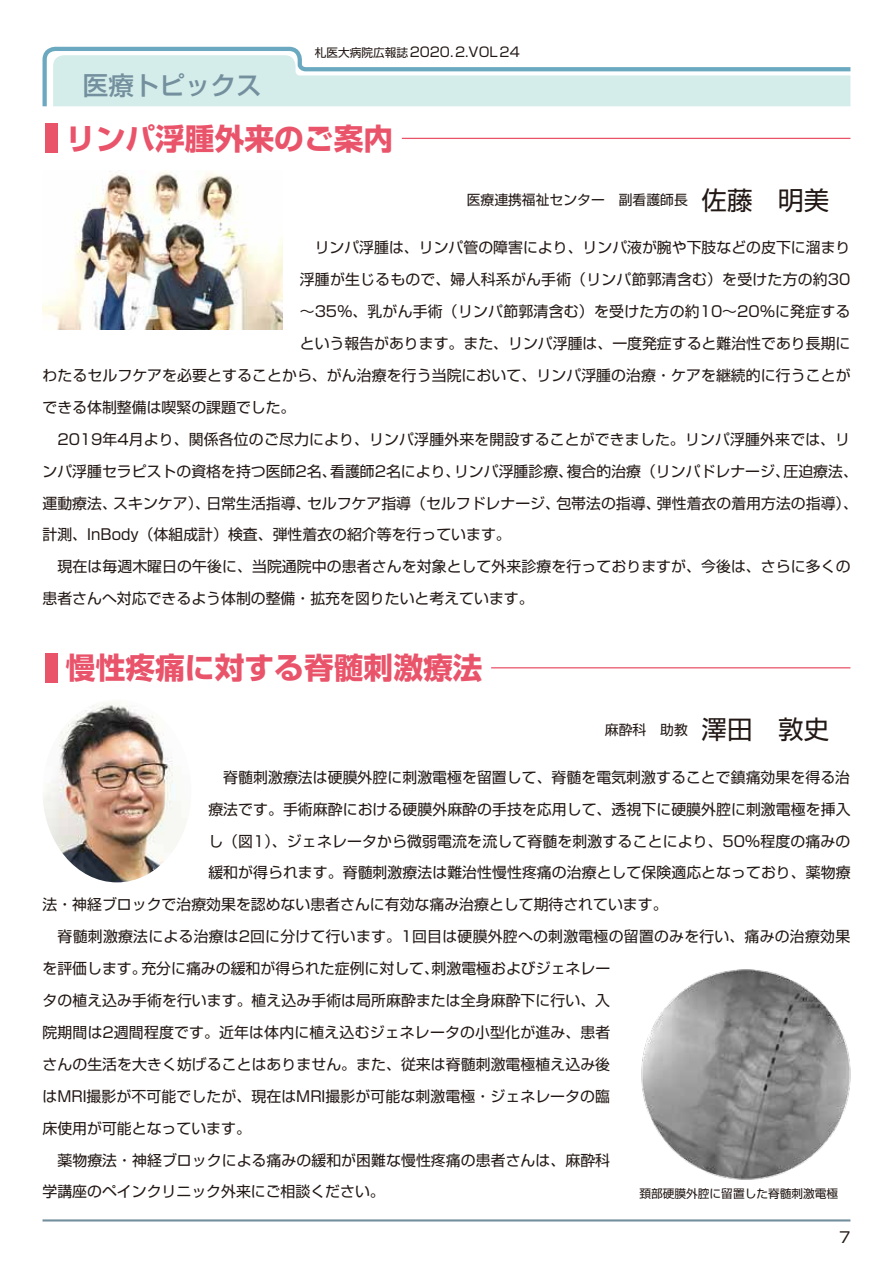
<style>
.page{position:relative;width:893px;height:1263px;background:#fff}
.page>*{position:absolute;margin:0;border:0;box-sizing:border-box;transform-origin:0 0}
.t1{font:700 29.7px "Shin Go Pro";color:#e9546b}
.t2{font:500 25.5px "Shin Go Pro";color:#748f9d}
.t3{font:14.85px "Shin Go Pro";letter-spacing:.005em;color:#221815}
.t4{font:13.8px "Shin Go Pro";color:#221815}
.t5{font:13.35px "Shin Go Pro";color:#221815}
.t6{font:11.7px "Shin Go Pro";color:#221815}
.s1{font-size:11.7px}
.s2{font-size:25.5px}
</style>
<div class="page">
<svg style="left:42px;top:46px;width:809px;height:61px"></svg>
<svg style="left:53px;top:55px;width:797px;height:51px"></svg>
<hr style="left:43px;top:1219px;width:807px;height:2px;background:#748f9d">
<div style="left:45px;top:123px;width:12px;height:30px;background:#e9546b"></div>
<hr style="left:402px;top:138px;width:448px;height:1px;background:#e9546b">
<div style="left:45px;top:653px;width:12px;height:29px;background:#e9546b"></div>
<hr style="left:491px;top:667px;width:359px;height:1px;background:#e9546b">
<img style="left:43px;top:702px;width:145px;height:180px">
<img style="left:43px;top:170px;width:240px;height:160px">
<img style="left:641px;top:969px;width:210px;height:211px">
<p class="t5" style="left:315px;top:41px;width:207px"><span class="s1">札医大病院広報誌</span>2020.2.VOL24</p>
<h2 class="t2" style="left:83px;top:64px;width:180px">医療トピックス</h2>
<h1 class="t1" style="left:66px;top:115px;width:329px">リンパ浮腫外来のご案内</h1>
<p class="t4" style="left:467px;top:189px;width:364px">医療連携福祉センター　副看護師長　<span class="s2">佐藤　明美</span></p>
<p class="t3" style="left:300px;top:235px;width:552px">　リンパ浮腫は、リンパ管の障害により、リンパ液が腕や下肢などの皮下に溜まり</p>
<p class="t3" style="left:300px;top:267px;width:552px">浮腫が生じるもので、婦人科系がん手術（リンパ節郭清含む）を受けた方の約30</p>
<p class="t3" style="left:300px;top:299px;width:552px">～35％、乳がん手術（リンパ節郭清含む）を受けた方の約10～20％に発症する</p>
<p class="t3" style="left:300px;top:331px;width:552px">という報告があります。また、リンパ浮腫は、一度発症すると難治性であり長期に</p>
<p class="t3" style="left:43px;top:363px;width:810px">わたるセルフケアを必要とすることから、がん治療を行う当院において、リンパ浮腫の治療・ケアを継続的に行うことが</p>
<p class="t3" style="left:43px;top:395px;width:254px">できる体制整備は喫緊の課題でした。</p>
<p class="t3" style="left:43px;top:427px;width:809px">　2019年4月より、関係各位のご尽力により、リンパ浮腫外来を開設することができました。リンパ浮腫外来では、リ</p>
<p class="t3" style="left:43px;top:459px;width:817px">ンパ浮腫セラピストの資格を持つ医師2名、看護師2名により、リンパ浮腫診療、複合的治療（リンパドレナージ、圧迫療法、</p>
<p class="t3" style="left:43px;top:491px;width:817px">運動療法、スキンケア）、日常生活指導、セルフケア指導（セルフドレナージ、包帯法の指導、弾性着衣の着用方法の指導）、</p>
<p class="t3" style="left:43px;top:523px;width:470px">計測、InBody（体組成計）検査、弾性着衣の紹介等を行っています。</p>
<p class="t3" style="left:43px;top:554px;width:810px">　現在は毎週木曜日の午後に、当院通院中の患者さんを対象として外来診療を行っておりますが、今後は、さらに多くの</p>
<p class="t3" style="left:43px;top:586px;width:493px">患者さんへ対応できるよう体制の整備・拡充を図りたいと考えています。</p>
<h1 class="t1" style="left:66px;top:644px;width:418px">慢性疼痛に対する脊髄刺激療法</h1>
<p class="t4" style="left:605px;top:718px;width:226px">麻酔科　助教　<span class="s2">澤田　敦史</span></p>
<p class="t3" style="left:208px;top:765px;width:643px">　脊髄刺激療法は硬膜外腔に刺激電極を留置して、脊髄を電気刺激することで鎮痛効果を得る治</p>
<p class="t3" style="left:208px;top:797px;width:644px">療法です。手術麻酔における硬膜外麻酔の手技を応用して、透視下に硬膜外腔に刺激電極を挿入</p>
<p class="t3" style="left:208px;top:829px;width:643px">し（図1）、ジェネレータから微弱電流を流して脊髄を刺激することにより、50％程度の痛みの</p>
<p class="t3" style="left:208px;top:861px;width:644px">緩和が得られます。脊髄刺激療法は難治性慢性疼痛の治療として保険適応となっており、薬物療</p>
<p class="t3" style="left:43px;top:892px;width:627px">法・神経ブロックで治療効果を認めない患者さんに有効な痛み治療として期待されています。</p>
<p class="t3" style="left:43px;top:924px;width:809px">　脊髄刺激療法による治療は2回に分けて行います。1回目は硬膜外腔への刺激電極の留置のみを行い、痛みの治療効果</p>
<p class="t3" style="left:43px;top:956px;width:569px">を評価します。充分に痛みの緩和が得られた症例に対して、刺激電極およびジェネレー</p>
<p class="t3" style="left:43px;top:988px;width:569px">タの植え込み手術を行います。植え込み手術は局所麻酔または全身麻酔下に行い、入</p>
<p class="t3" style="left:43px;top:1020px;width:569px">院期間は2週間程度です。近年は体内に植え込むジェネレータの小型化が進み、患者</p>
<p class="t3" style="left:43px;top:1052px;width:569px">さんの生活を大きく妨げることはありません。また、従来は脊髄刺激電極植え込み後</p>
<p class="t3" style="left:43px;top:1084px;width:569px">はMRI撮影が不可能でしたが、現在はMRI撮影が可能な刺激電極・ジェネレータの臨</p>
<p class="t3" style="left:43px;top:1116px;width:210px">床使用が可能となっています。</p>
<p class="t3" style="left:43px;top:1148px;width:569px">　薬物療法・神経ブロックによる痛みの緩和が困難な慢性疼痛の患者さんは、麻酔科</p>
<p class="t3" style="left:43px;top:1179px;width:344px">学講座のペインクリニック外来にご相談ください。</p>
<p class="t6" style="left:639px;top:1184px;width:200px">頚部硬膜外腔に留置した脊髄刺激電極</p>
<p class="t3" style="left:839px;top:1225px;width:13px">7</p>
</div>
